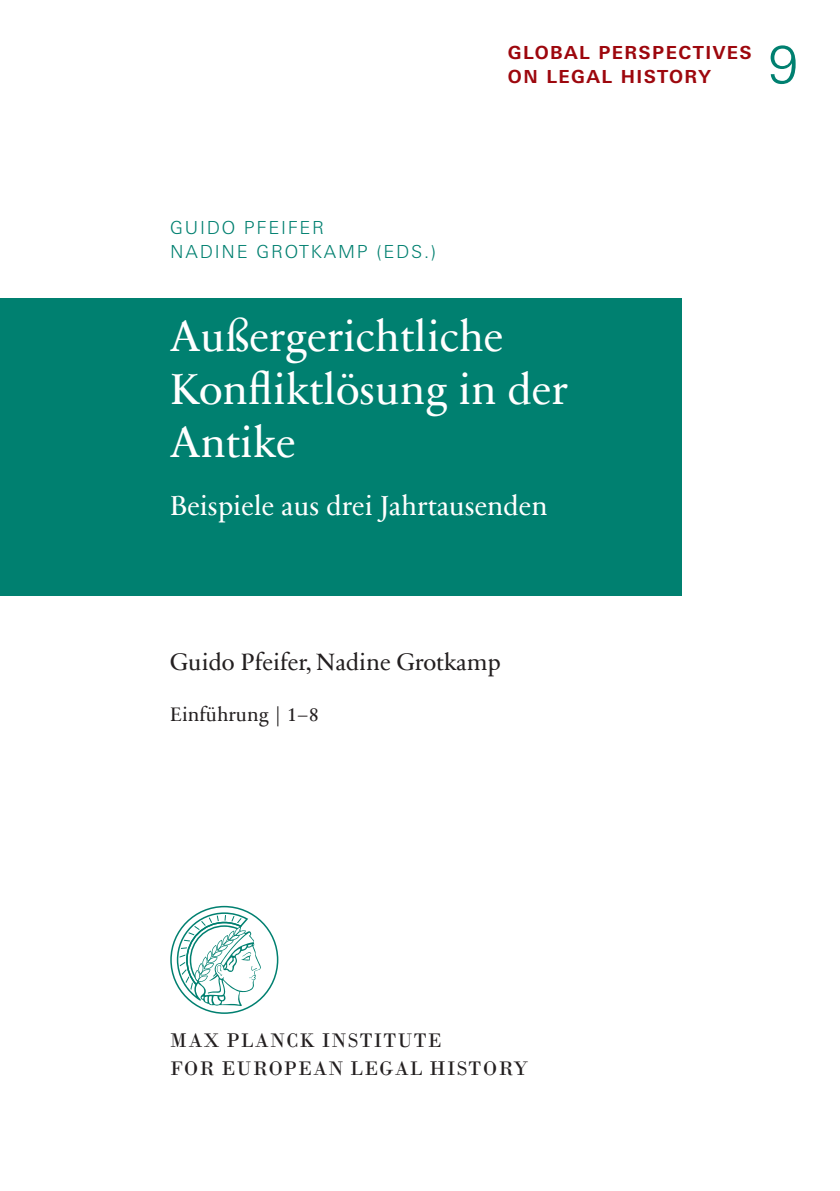
<style>
.page{position:relative;width:840px;height:1191px;background:#fff}
.page>*{position:absolute;margin:0;border:0;box-sizing:border-box;transform-origin:0 0}
.t1{font:300 53.6px "Univers";color:#008070}
.t2{font:44px/53px "Sabon Next Com";color:#fff}
.t3{font:28px "Sabon Next Com";color:#fff}
.t4{font:24px "Sabon Next Com";color:#231f20}
.t5{font:20.6px/28px "Bodoni MT SC990";letter-spacing:.06em;color:#231f20;scale:.96 1}
.t6{font:20px "Sabon Next Com";color:#231f20}
.t7{font:300 18px/24px "Univers Next W1 G";letter-spacing:.1em;color:#008070}
.t8{font:700 18px/24px "Univers Next W1 G";letter-spacing:.08em;color:#9d070d}
.s1{font-weight:600}
.s2{font-size:20.8px}
</style>
<div class="page">
<div style="left:0;top:298px;width:680px;height:297px;background:#008070"></div>
<svg style="left:170px;top:906px;width:108px;height:108px"></svg>
<p class="t7" style="left:170px;top:216px;width:267px">GUIDO PFEIFER<br>NADINE GROTKAMP (EDS.)</p>
<p class="t8" style="left:507px;top:40px;width:245px">GLOBAL PERSPECTIVES<br>ON LEGAL HISTORY</p>
<p class="t1" style="left:767px;top:32px;width:31px">9</p>
<p class="t2" style="left:170px;top:307px;width:399px">Außergerichtliche<br>Konfliktlösung in der<br>Antike</p>
<p class="t3" style="left:170px;top:484px;width:378px">Beispiele aus drei Jahrtausenden</p>
<p class="t4" style="left:170px;top:643px;width:332px">Guido Pfeifer, Nadine Grotkamp</p>
<p class="t6" style="left:170px;top:698px;width:150px">Einführung <span class="s1">|</span> 1–8</p>
<p class="t5" style="left:170px;top:1026px;width:374px"><span class="s2">M</span>AX <span class="s2">P</span>LANCK <span class="s2">I</span>NSTITUTE<br>FOR <span class="s2">E</span>UROPEAN <span class="s2">L</span>EGAL <span class="s2">H</span>ISTORY</p>
</div>
